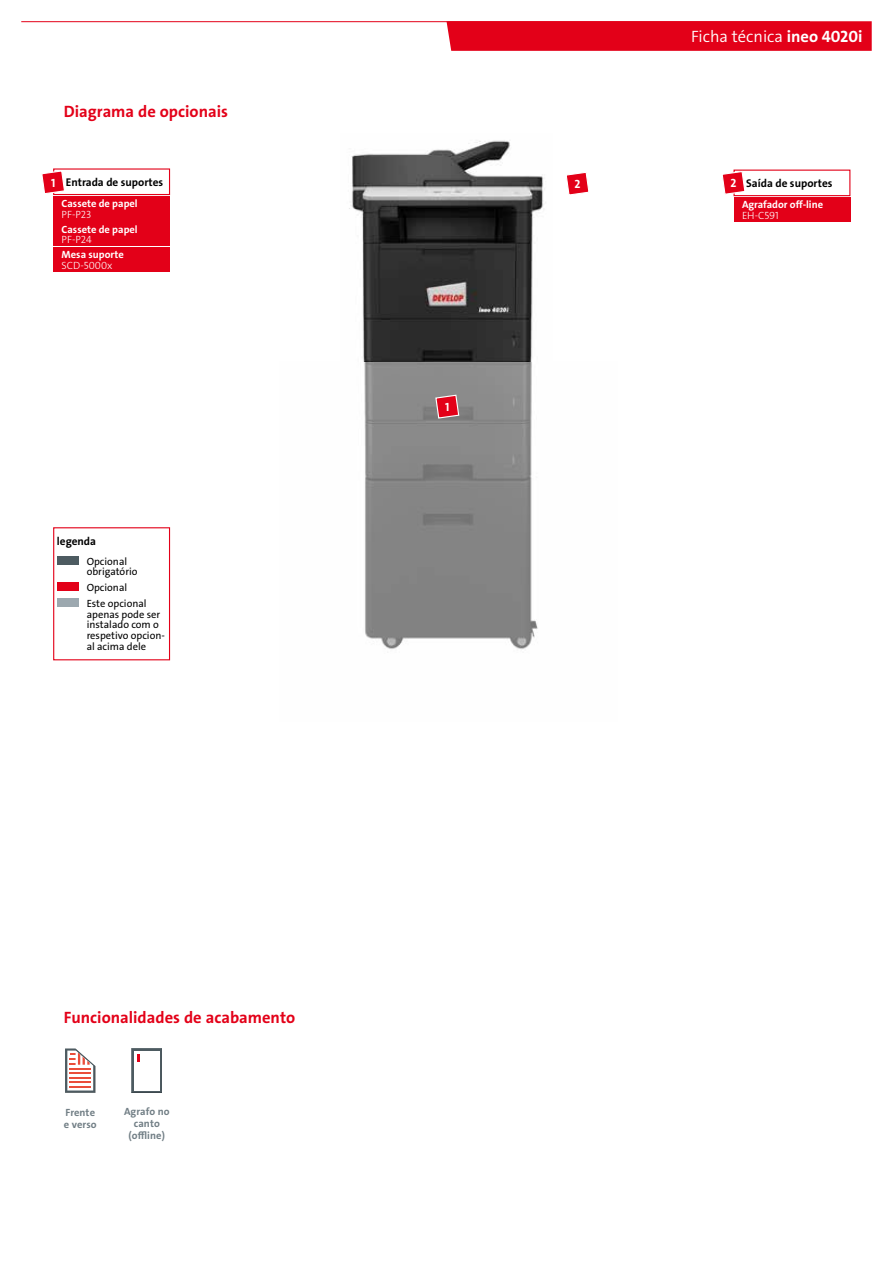
<style>
.page{position:relative;width:893px;height:1263px;background:#fff}
.page>*{position:absolute;margin:0;border:0;box-sizing:border-box;transform-origin:0 0}
.t1{font:16.5px "The Sans LP7 Bld";color:#e30018}
.t2{font:16.5px "The Sans LP4 Se Lig";color:#fff}
.t3{font:12px "The Sans LP7 Bld";color:#fff}
.t4{font:11.25px "The Sans LP7 Bld";color:#000}
.t5{font:10.5px/10.6px "The Sans LP5 Plain";color:#000}
.t6{font:10.5px "The Sans LP7 Bld";color:#fff}
.t7{font:10.5px/12px "The Sans LP7 Bld";letter-spacing:.01em;color:#717e85}
.t8{font:10.5px "The Sans LP3 Lig";color:#fff}
.s1{font-family:"The Sans LP7 Bld"}
</style>
<div class="page">
<img style="left:363px;top:361px;width:175px;height:289px">
<img style="left:349px;top:140px;width:197px;height:221px">
<div style="left:446px;top:21px;width:426px;height:30px;background:#e30018"></div>
<hr style="left:21px;top:21px;width:789px;height:1px;background:#e30018">
<svg style="left:65px;top:1048px;width:31px;height:45px"></svg>
<svg style="left:131px;top:1048px;width:31px;height:45px"></svg>
<div style="left:134px;top:1050px;width:26px;height:40px;background:#fff"></div>
<svg style="left:137px;top:1054px;width:3px;height:7px"></svg>
<div style="left:53px;top:527px;width:117px;height:133px;background:#fff;border:1px solid #e30018"></div>
<div style="left:57px;top:556px;width:21px;height:8px;background:#4d5b61"></div>
<div style="left:57px;top:583px;width:21px;height:8px;background:#e30018"></div>
<div style="left:57px;top:599px;width:21px;height:8px;background:#9ca8af"></div>
<svg style="left:566px;top:172px;width:23px;height:23px"></svg>
<div style="left:53px;top:222px;width:117px;height:24px;background:#e30018"></div>
<div style="left:53px;top:168px;width:117px;height:27px;background:#fff;border:1px solid #e30018"></div>
<div style="left:53px;top:196px;width:117px;height:25px;background:#e30018"></div>
<div style="left:733px;top:170px;width:117px;height:26px;background:#fff;border:1px solid #e30018"></div>
<div style="left:733px;top:197px;width:117px;height:25px;background:#e30018"></div>
<svg style="left:435px;top:394px;width:25px;height:25px"></svg>
<svg style="left:42px;top:170px;width:24px;height:25px"></svg>
<svg style="left:722px;top:170px;width:24px;height:26px"></svg>
<div style="left:53px;top:247px;width:117px;height:25px;background:#e30018"></div>
<h1 class="t1" style="left:64px;top:101px;width:166px">Diagrama de opcionais</h1>
<h1 class="t2" style="left:691px;top:26px;width:173px">Ficha técnica <span class="s1">ineo 4020i</span></h1>
<p class="t4" style="left:66px;top:175px;width:99px">Entrada de suportes</p>
<p class="t6" style="left:62px;top:197px;width:78px">Cassete de papel</p>
<p class="t8" style="left:62px;top:207px;width:31px">PF-P23</p>
<p class="t4" style="left:746px;top:176px;width:88px">Saída de suportes</p>
<p class="t6" style="left:742px;top:198px;width:83px">Agrafador off-line</p>
<p class="t8" style="left:742px;top:208px;width:38px">EH-C591</p>
<p class="t3" style="left:51px;top:175px;width:6px">1</p>
<p class="t3" style="left:730px;top:176px;width:7px">2</p>
<p class="t3" style="left:575px;top:176px;width:7px">2</p>
<p class="t6" style="left:62px;top:222px;width:78px">Cassete de papel</p>
<p class="t8" style="left:62px;top:233px;width:32px">PF-P24</p>
<p class="t6" style="left:62px;top:248px;width:64px">Mesa suporte</p>
<p class="t8" style="left:62px;top:258px;width:52px">SCD-5000x</p>
<p class="t4" style="left:57px;top:534px;width:41px">legenda</p>
<p class="t5" style="left:87px;top:556px;width:52px">Opcional obrigatório</p>
<p class="t5" style="left:87px;top:580px;width:61px;line-height:15.9px">Opcional<br>Este opcional</p>
<p class="t5" style="left:87px;top:609px;width:80px">apenas pode ser instalado com o respetivo opcion&shy;al acima dele</p>
<h1 class="t1" style="left:64px;top:1006px;width:233px">Funcionalidades de acabamento</h1>
<p class="t7" style="left:64px;top:1106px;width:34px">Frente e verso</p>
<p class="t7" style="left:124px;top:1105px;width:47px;text-align:center">Agrafo no canto (offline)</p>
<p class="t3" style="left:445px;top:399px;width:6px">1</p>
</div>
